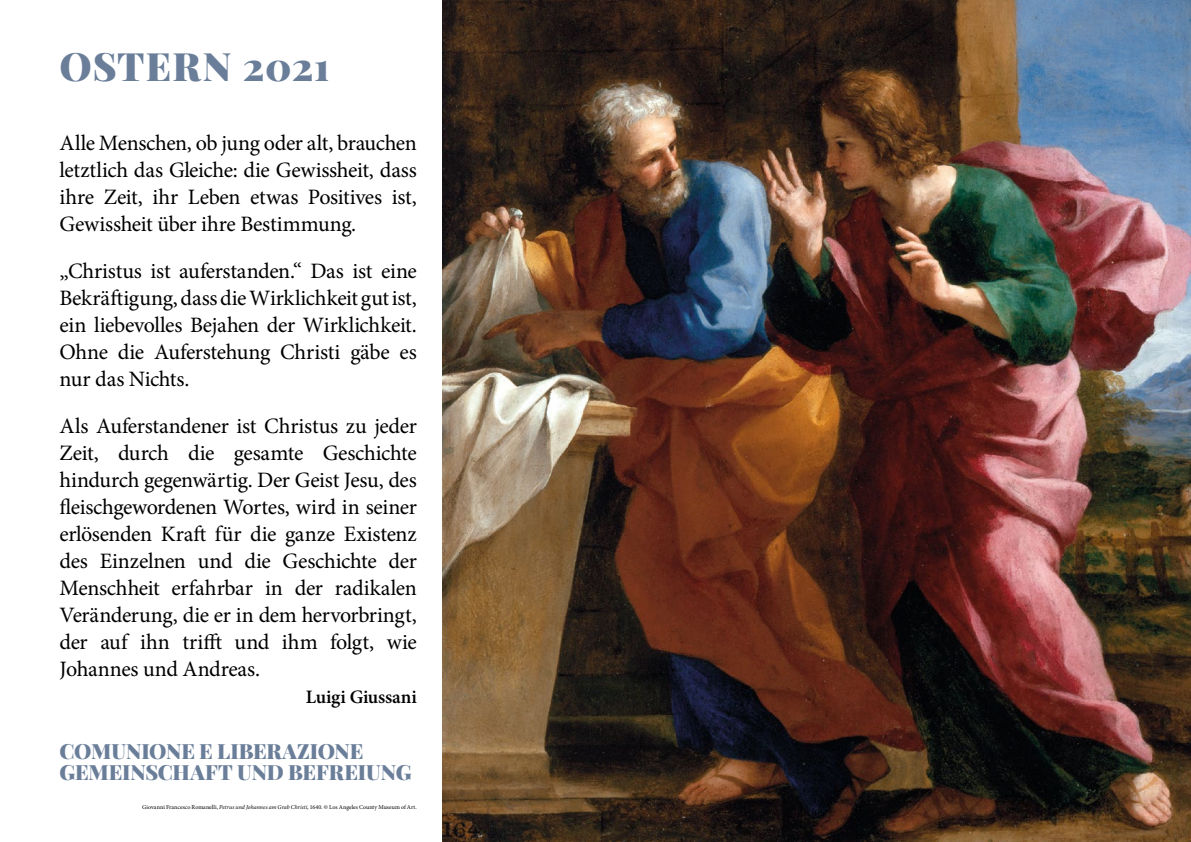
<style>
.page{position:relative;width:1191px;height:842px;background:#fff}
.page>*{position:absolute;margin:0;border:0;box-sizing:border-box;transform-origin:0 0}
.t1{font:900 39.2px "Playfair Display";letter-spacing:.02em;color:#6a7e99}
.t2{font:22px/27px "Minion Pro";letter-spacing:-.015em;color:#000;text-align:justify}
.t3{font:900 21px/21px "Playfair Display";letter-spacing:-.005em;color:#6a7e99}
.t4{font:600 19px "Minion Pro";letter-spacing:-.01em;color:#000}
.t5{font:6px "Minion Pro";letter-spacing:.005em;color:#000}
.s1{font-style:italic}
</style>
<div class="page">
<img style="left:442px;top:0;width:749px;height:842px">
<h1 class="t1" style="left:60px;top:35px;width:271px">OSTERN 2021</h1>
<p class="t2" style="left:60px;top:130px;width:359px">Alle Menschen, ob jung oder alt, brauchen letztlich das Gleiche: die Gewissheit, dass ihre Zeit, ihr Leben etwas Positives ist, Gewissheit über ihre Bestimmung.</p>
<p class="t2" style="left:60px;top:257px;width:359px">„Christus ist auferstanden.“ Das ist eine Bekräftigung, dass die Wirklichkeit gut ist, ein liebevolles Bejahen der Wirklichkeit.<br>Ohne die Auferstehung Christi gäbe es nur das Nichts.</p>
<p class="t2" style="left:60px;top:412px;width:359px">Als Auferstandener ist Christus zu jeder Zeit, durch die gesamte Geschichte hindurch gegenwärtig. Der Geist Jesu, des fleischgewordenen Wortes, wird in seiner erlösenden Kraft für die ganze Existenz des Einzelnen und die Geschichte der Menschheit erfahrbar in der radikalen Veränderung, die er in dem hervorbringt, der auf ihn trifft und ihm folgt, wie Johannes und Andreas.</p>
<p class="t4" style="left:306px;top:683px;width:113px">Luigi Giussani</p>
<p class="t3" style="left:60px;top:739px;width:353px">COMUNIONE E LIBERAZIONE<br>GEMEINSCHAFT UND BEFREIUNG</p>
<p class="t5" style="left:142px;top:803px;width:276px">Giovanni Francesco Romanelli, <span class="s1">Petrus und Johannes am Grab Christi</span>, 1640. © Los Angeles County Museum of Art.</p>
</div>
